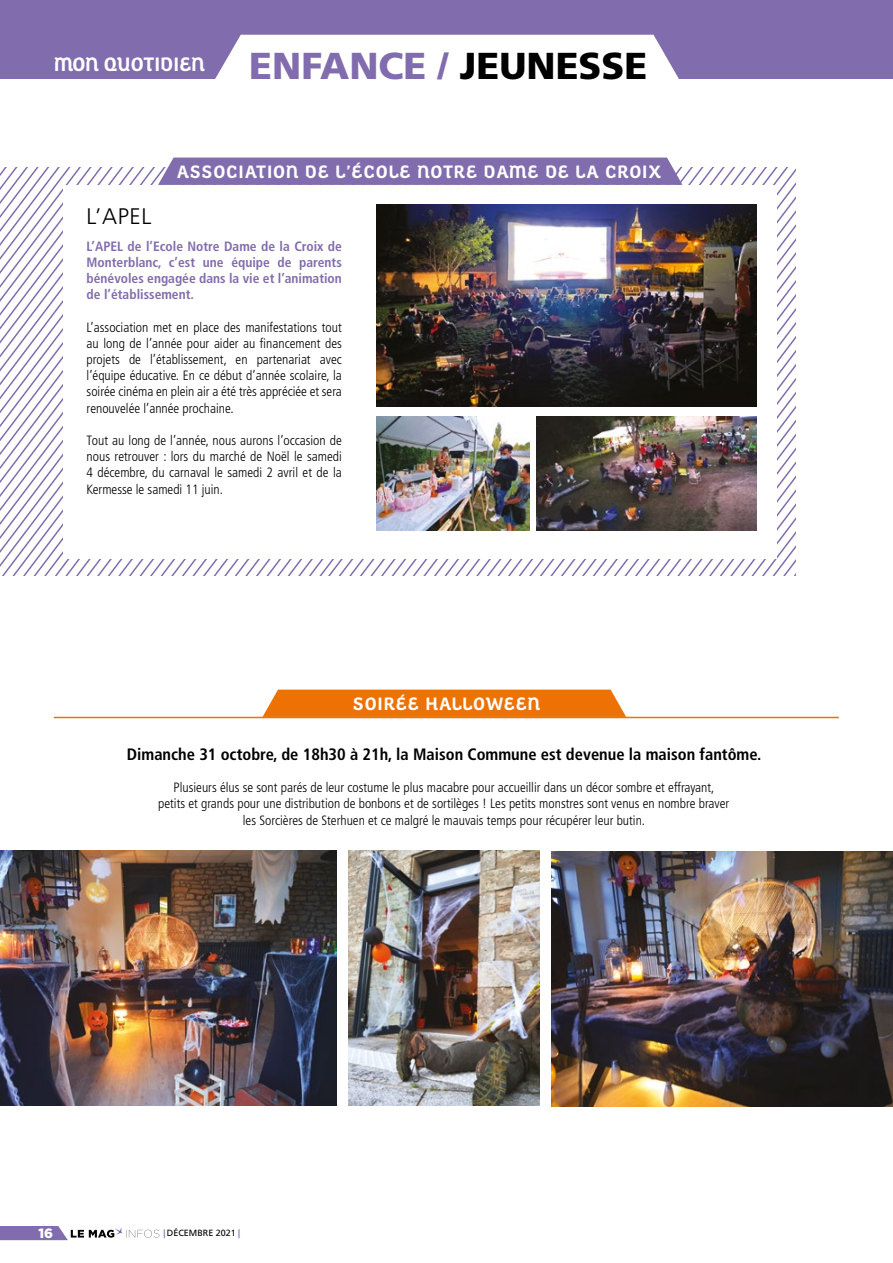
<style>
.page{position:relative;width:893px;height:1263px;background:#fff}
.page>*{position:absolute;margin:0;border:0;box-sizing:border-box;transform-origin:0 0}
.t1{font:900 37.5px "Frutiger LT Std";color:#816cae}
.t2{font:300 22.5px "Frutiger LT Std";color:#000}
.t3{font:700 19.5px "Spotka Alternate";letter-spacing:-.005em;color:#fff}
.t4{font:700 18px "Spotka Alternate";letter-spacing:.05em;color:#fff}
.t5{font:700 condensed 16.5px "Frutiger LT Std";color:#000}
.t6{font:300 condensed 13.5px/16.2px "Frutiger LT Std";color:#000;text-align:justify}
.t7{font:700 condensed 13.5px/16.2px "Frutiger LT Std";color:#816cae;text-align:justify}
.t8{font:900 13.5px "Gotham";color:#fff}
.t9{font:9px "Frutiger LT Std";color:#000}
.s1{color:#000}
.s2{font-weight:700;color:#816cae}
</style>
<div class="page">
<div style="left:0;top:0;width:893px;height:79px;background:#816cae"></div>
<svg style="left:0;top:1226px;width:159px;height:14px"></svg>
<div style="left:215px;top:35px;width:464px;height:44px;background:#fff"></div>
<svg style="left:262px;top:690px;width:364px;height:27px;background:#ee780e"></svg>
<hr style="left:54px;top:717px;width:785px;height:1px;background:#ee7203">
<img style="left:551px;top:851px;width:342px;height:256px">
<img style="left:348px;top:850px;width:192px;height:256px">
<img style="left:0;top:850px;width:336px;height:256px">
<svg style="left:668px;top:235px;width:128px;height:340px"></svg>
<div style="left:63px;top:185px;width:714px;height:373px;background:#fff"></div>
<div style="left:158px;top:158px;width:524px;height:27px;background:#816cae"></div>
<img style="left:376px;top:205px;width:381px;height:202px">
<img style="left:376px;top:416px;width:153px;height:115px">
<img style="left:536px;top:416px;width:221px;height:115px">
<h3 class="t3" style="left:54px;top:55px;width:152px">MON QUOTIDIEN</h3>
<h1 class="t1" style="left:249px;top:46px;width:399px">ENFANCE / <span class="s1">JEUNESSE</span></h1>
<h2 class="t2" style="left:87px;top:205px;width:66px">L’APEL</h2>
<h3 class="t4" style="left:177px;top:163px;width:486px">ASSOCIATION DE L’ÉCOLE NOTRE DAME DE LA CROIX</h3>
<p class="t7" style="left:87px;top:238px;width:257px">L’APEL de l’Ecole Notre Dame de la Croix de Monterblanc, c’est une équipe de parents bénévoles engagée dans la vie et l’animation de l’établissement.</p>
<p class="t6" style="left:87px;top:319px;width:257px">L’association met en place des manifestations tout au long de l’année pour aider au financement des projets de l’établissement, en partenariat avec l’équipe éducative. En ce début d’année scolaire, la soirée cinéma en plein air a été très appréciée et sera renouvelée l’année prochaine.</p>
<p class="t6" style="left:87px;top:433px;width:257px">Tout au long de l’année, nous aurons l’occasion de nous retrouver : lors du marché de Noël le samedi 4 décembre, du carnaval le samedi 2 avril et de la Kermesse le samedi 11 juin.</p>
<h3 class="t4" style="left:353px;top:695px;width:189px">SOIRÉE HALLOWEEN</h3>
<p class="t5" style="left:127px;top:745px;width:636px">Dimanche 31 octobre, de 18h30 à 21h, la Maison Commune est devenue la maison fantôme.</p>
<p class="t6" style="left:158px;top:780px;width:573px;text-align:center">Plusieurs élus se sont parés de leur costume le plus macabre pour accueillir dans un décor sombre et effrayant, petits et grands pour une distribution de bonbons et de sortilèges ! Les petits monstres sont venus en nombre braver les Sorcières de Sterhuen et ce malgré le mauvais temps pour récupérer leur butin.</p>
<p class="t8" style="left:39px;top:1227px;width:16px">16</p>
<p class="t9" style="left:164px;top:1228px;width:78px"><span class="s2">|</span> DÉCEMBRE 2021 <span class="s2">|</span></p>
</div>
